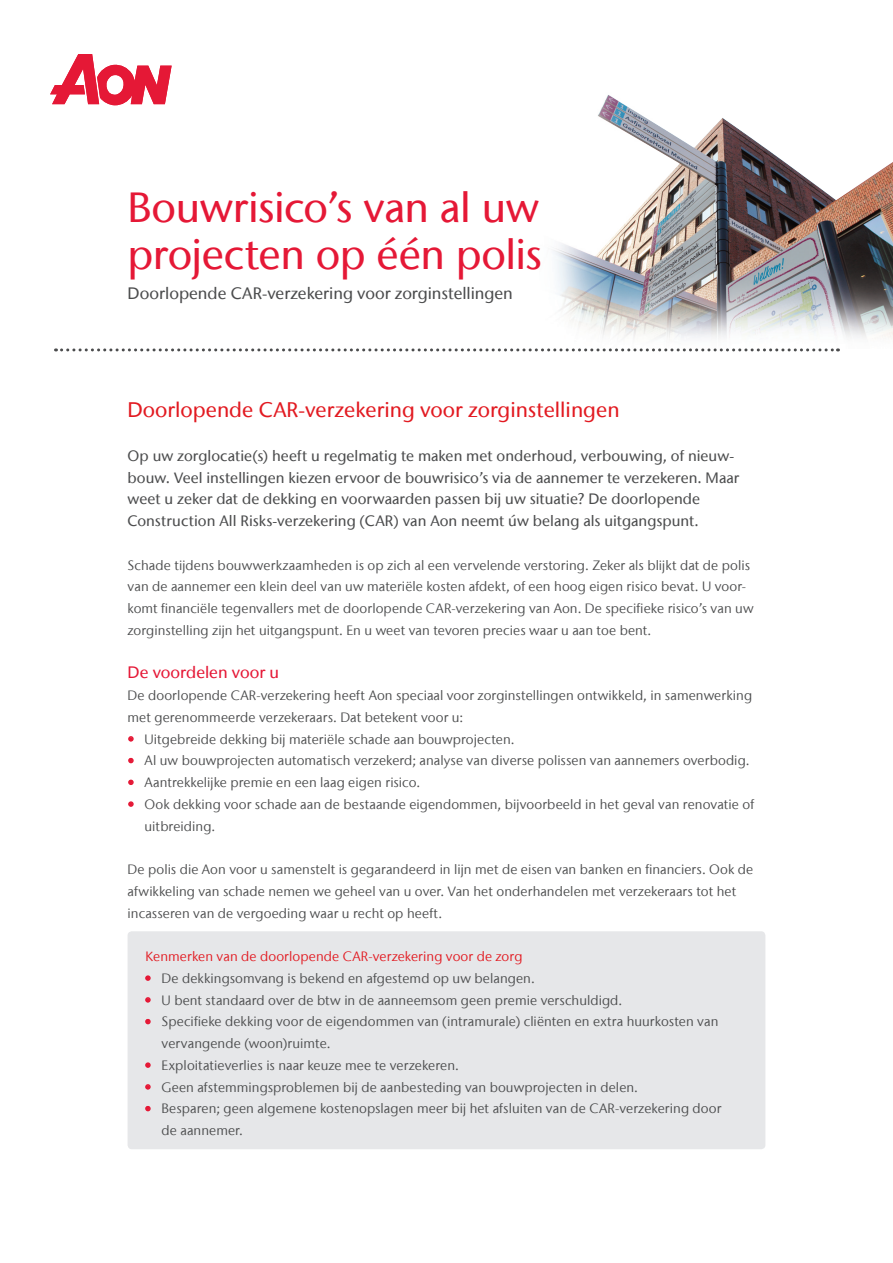
<style>
.page{position:relative;width:893px;height:1263px;background:#fff}
.page>*{position:absolute;margin:0;border:0;box-sizing:border-box;transform-origin:0 0}
.Titel_a4_red{font:500 42px "Stone Sans IIITC Com";letter-spacing:-.01em;color:#e51836}
.Kop_1{font:500 21px "Stone Sans IIITC Com";color:#e21a21}
.Subtitel_Chapeau_a4{font:500 16.5px "Stone Sans IIITC Com";color:#4b4c4d}
.Tussenkop_1_a4{font:500 16.5px "Stone Sans IIITC Com";color:#e51836}
.Intro_a4{font:500 15px/21.8px "Stone Sans IIITC Com";color:#4b4c4d}
.Plat_a4{font:13.5px/21.8px "Stone Sans IIITC Com";letter-spacing:.005em;color:#4b4c4d}
.Bullets_ingesprongen{font:13.5px/21.8px "Stone Sans IIITC Com";letter-spacing:.005em;color:#4b4c4d}
.Bullets_a4_red{font:13.5px/21.8px "Stone Sans IIITC Com";letter-spacing:.005em;color:#4b4c4d}
.Plat_a4-2{font:13.5px "Stone Sans IIITC Com";letter-spacing:.005em;color:#e21a21}
.s1{font-weight:600;color:#e51836}
</style>
<div class="page">
<div style="left:128px;top:931px;width:637px;height:218px;background:#e6e7e9;border-radius:4px"></div>
<img style="left:553px;top:95px;width:340px;height:244px">
<svg style="left:128px;top:736px;width:6px;height:6px"></svg>
<svg style="left:128px;top:757px;width:6px;height:7px"></svg>
<svg style="left:128px;top:779px;width:6px;height:6px"></svg>
<svg style="left:128px;top:801px;width:6px;height:6px"></svg>
<svg style="left:145px;top:975px;width:6px;height:6px"></svg>
<svg style="left:145px;top:997px;width:6px;height:6px"></svg>
<svg style="left:145px;top:1019px;width:6px;height:6px"></svg>
<svg style="left:145px;top:1062px;width:6px;height:6px"></svg>
<svg style="left:145px;top:1084px;width:6px;height:6px"></svg>
<svg style="left:145px;top:1106px;width:6px;height:6px"></svg>
<svg style="left:56px;top:348px;width:782px;height:3px"></svg>
<svg style="left:50px;top:54px;width:122px;height:51px"></svg>
<p class="Titel_a4_red" style="left:128px;top:181px;width:413px">Bouwrisico’s van al uw</p>
<p class="Titel_a4_red" style="left:128px;top:228px;width:416px">projecten op één polis</p>
<p class="Subtitel_Chapeau_a4" style="left:128px;top:282px;width:387px">Doorlopende CAR-verzekering voor zorginstellingen</p>
<p class="Kop_1" style="left:128px;top:397px;width:494px">Doorlopende CAR-verzekering voor zorginstellingen</p>
<p class="Intro_a4" style="left:128px;top:444px;width:613px">Op uw zorglocatie(s) heeft u regelmatig te maken met onderhoud, verbouwing, of nieuw&shy;bouw. Veel instellingen kiezen ervoor de bouwrisico’s via de aannemer te verzekeren. Maar weet u zeker dat de dekking en voorwaarden passen bij uw situatie? De doorlopende</p>
<p class="Intro_a4" style="left:128px;top:510px;width:573px">Construction All Risks-verzekering (CAR) van Aon neemt úw belang als uitgangspunt.</p>
<p class="Plat_a4" style="left:128px;top:554px;width:628px">Schade tijdens bouwwerkzaamheden is op zich al een vervelende verstoring. Zeker als blijkt dat de polis van de aannemer een klein deel van uw materiële kosten afdekt, of een hoog eigen risico bevat. U voor&shy;komt financiële tegenvallers met de doorlopende CAR-verzekering van Aon. De specifieke risico’s van uw zorginstelling zijn het uitgangspunt. En u weet van tevoren precies waar u aan toe bent.</p>
<p class="Tussenkop_1_a4" style="left:128px;top:662px;width:153px">De voordelen voor u</p>
<p class="Plat_a4" style="left:128px;top:684px;width:626px">De doorlopende CAR-verzekering heeft Aon speciaal voor zorginstellingen ontwikkeld, in samenwerking met gerenommeerde verzekeraars. Dat betekent voor u:</p>
<p class="Bullets_a4_red" style="left:128px;top:728px;width:388px"><span class="s1">•</span> Uitgebreide dekking bij materiële schade aan bouwprojecten.</p>
<p class="Bullets_a4_red" style="left:128px;top:750px;width:623px"><span class="s1">•</span> Al uw bouwprojecten automatisch verzekerd; analyse van diverse polissen van aannemers overbodig.</p>
<p class="Bullets_a4_red" style="left:128px;top:771px;width:294px"><span class="s1">•</span> Aantrekkelijke premie en een laag eigen risico.</p>
<p class="Bullets_a4_red" style="left:145px;top:793px;width:611px;text-indent:-17px"><span class="s1">•</span> Ook dekking voor schade aan de bestaande eigendommen, bijvoorbeeld in het geval van renovatie of uitbreiding.</p>
<p class="Plat_a4" style="left:128px;top:858px;width:627px">De polis die Aon voor u samenstelt is gegarandeerd in lijn met de eisen van banken en financiers. Ook de afwikkeling van schade nemen we geheel van u over. Van het onderhandelen met verzekeraars tot het incasseren van de vergoeding waar u recht op heeft.</p>
<p class="Plat_a4-2" style="left:146px;top:948px;width:378px">Kenmerken van de doorlopende CAR-verzekering voor de zorg</p>
<p class="Bullets_ingesprongen" style="left:145px;top:967px;width:392px"><span class="s1">•</span> De dekkingsomvang is bekend en afgestemd op uw belangen.</p>
<p class="Bullets_ingesprongen" style="left:145px;top:989px;width:479px"><span class="s1">•</span> U bent standaard over de btw in de aanneemsom geen premie verschuldigd.</p>
<p class="Bullets_ingesprongen" style="left:162px;top:1011px;width:558px;text-indent:-17px"><span class="s1">•</span> Specifieke dekking voor de eigendommen van (intramurale) cliënten en extra huurkosten van vervangende (woon)ruimte.</p>
<p class="Bullets_ingesprongen" style="left:145px;top:1054px;width:316px"><span class="s1">•</span> Exploitatieverlies is naar keuze mee te verzekeren.</p>
<p class="Bullets_ingesprongen" style="left:145px;top:1076px;width:495px"><span class="s1">•</span> Geen afstemmingsproblemen bij de aanbesteding van bouwprojecten in delen.</p>
<p class="Bullets_ingesprongen" style="left:162px;top:1098px;width:561px;text-indent:-17px"><span class="s1">•</span> Besparen; geen algemene kostenopslagen meer bij het afsluiten van de CAR-verzekering door de aannemer.</p>
</div>
